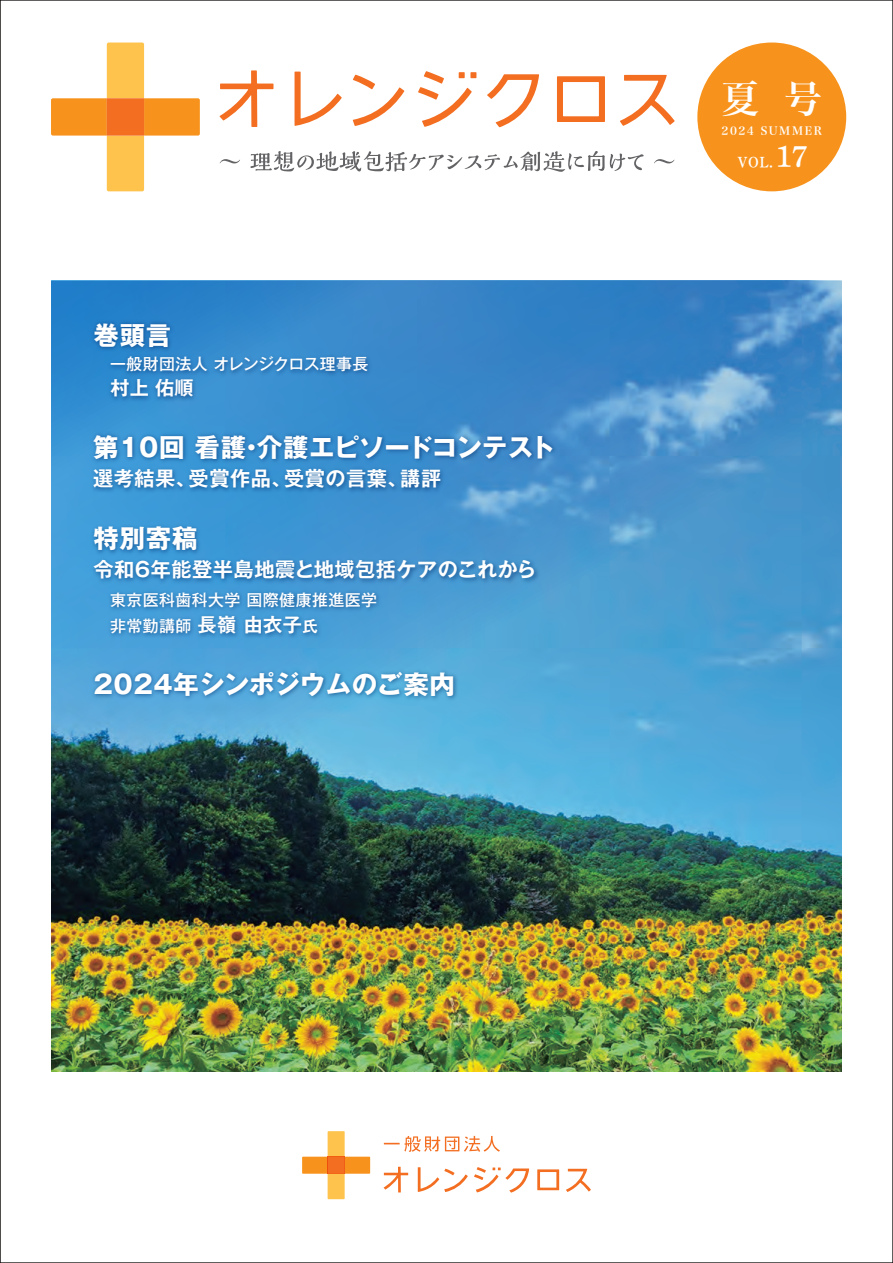
<style>
.page{position:relative;width:893px;height:1263px;background:#fff}
.page>*{position:absolute;margin:0;border:0;box-sizing:border-box;transform-origin:0 0}
.t1{font:37.5px "Hira Min Std W6";color:#fff}
.t2{font:700 25.5px "Gothic MB101 Pr 6";letter-spacing:.025em;color:#fff}
.t3{font:700 25.5px "Gothic MB101 Pr 6";letter-spacing:-.005em;color:#fff}
.t4{font:700 20.25px "Gothic MB101 Pr 6 De";letter-spacing:.025em;color:#fff}
.t5{font:700 19.2px "Gothic MB101 Pr 6 De";color:#fff}
.t6{font:500 15.9px/26.2px "Gothic MB101 Pr 6";letter-spacing:.025em;color:#fff}
.t7{font:15px "P Shuei Yobu Min Std N B";color:#fff}
.t8{font:500 11.7px "Gothic MB101 Pr 6";color:#fff}
.t9{font:11.25px "Hira Min Std W6";letter-spacing:.15em;color:#fff}
.s1{font-family:"Gothic MB101 Pr 6 De";font-weight:700;font-size:19.2px}
.s2{font-family:"Gothic MB101 Pr 6 De";font-weight:700;font-size:15.3px}
.s3{font-size:30px}
</style>
<div class="page">
<svg style="left:302px;top:1131px;width:68px;height:68px"></svg>
<svg style="left:384px;top:1167px;width:207px;height:25px"></svg>
<svg style="left:384px;top:1136px;width:116px;height:16px"></svg>
<svg style="left:220px;top:159px;width:20px;height:4px"></svg>
<svg style="left:250px;top:151px;width:394px;height:21px"></svg>
<svg style="left:654px;top:159px;width:20px;height:4px"></svg>
<svg style="left:51px;top:43px;width:149px;height:148px"></svg>
<svg style="left:219px;top:70px;width:456px;height:57px"></svg>
<img style="left:51px;top:281px;width:791px;height:790px">
<div style="left:697px;top:43px;width:149px;height:148px;background:#f7931d;border-radius:50%"></div>
<img style="left:88px;top:317px;width:294px;height:93px">
<img style="left:88px;top:429px;width:472px;height:72px">
<img style="left:88px;top:666px;width:375px;height:45px">
<img style="left:88px;top:520px;width:455px;height:126px">
<svg style="left:0;top:0;width:1px;height:1263px"></svg>
<h2 class="t2" style="left:94px;top:314px;width:79px">巻頭言</h2>
<p class="t6" style="left:110px;top:350px;width:260px">一般財団法人 オレンジクロス理事長</p>
<p class="t8" style="left:94px;top:373px;width:25px">　　</p>
<p class="t5" style="left:111px;top:372px;width:84px">村上 佑順</p>
<h2 class="t3" style="left:93px;top:426px;width:464px">第10回 看護・介護エピソードコンテスト</h2>
<p class="t4" style="left:93px;top:462px;width:350px">選考結果、受賞作品、受賞の言葉、講評</p>
<h2 class="t2" style="left:94px;top:517px;width:105px">特別寄稿</h2>
<p class="t4" style="left:94px;top:553px;width:444px">令和６年能登半島地震と地域包括ケアのこれから</p>
<p class="t6" style="left:110px;top:586px;width:268px">東京医科歯科大学 国際健康推進医学非常勤講師 <span class="s1">長嶺 由衣子</span><span class="s2">氏</span></p>
<h2 class="t2" style="left:94px;top:663px;width:363px">2024年シンポジウムのご案内</h2>
<h1 class="t1" style="left:721px;top:72px;width:102px">夏 号</h1>
<p class="t9" style="left:721px;top:123px;width:102px">2024 SUMMER</p>
<p class="t7" style="left:738px;top:151px;width:72px">VOL.<span class="s3">17</span></p>
</div>
